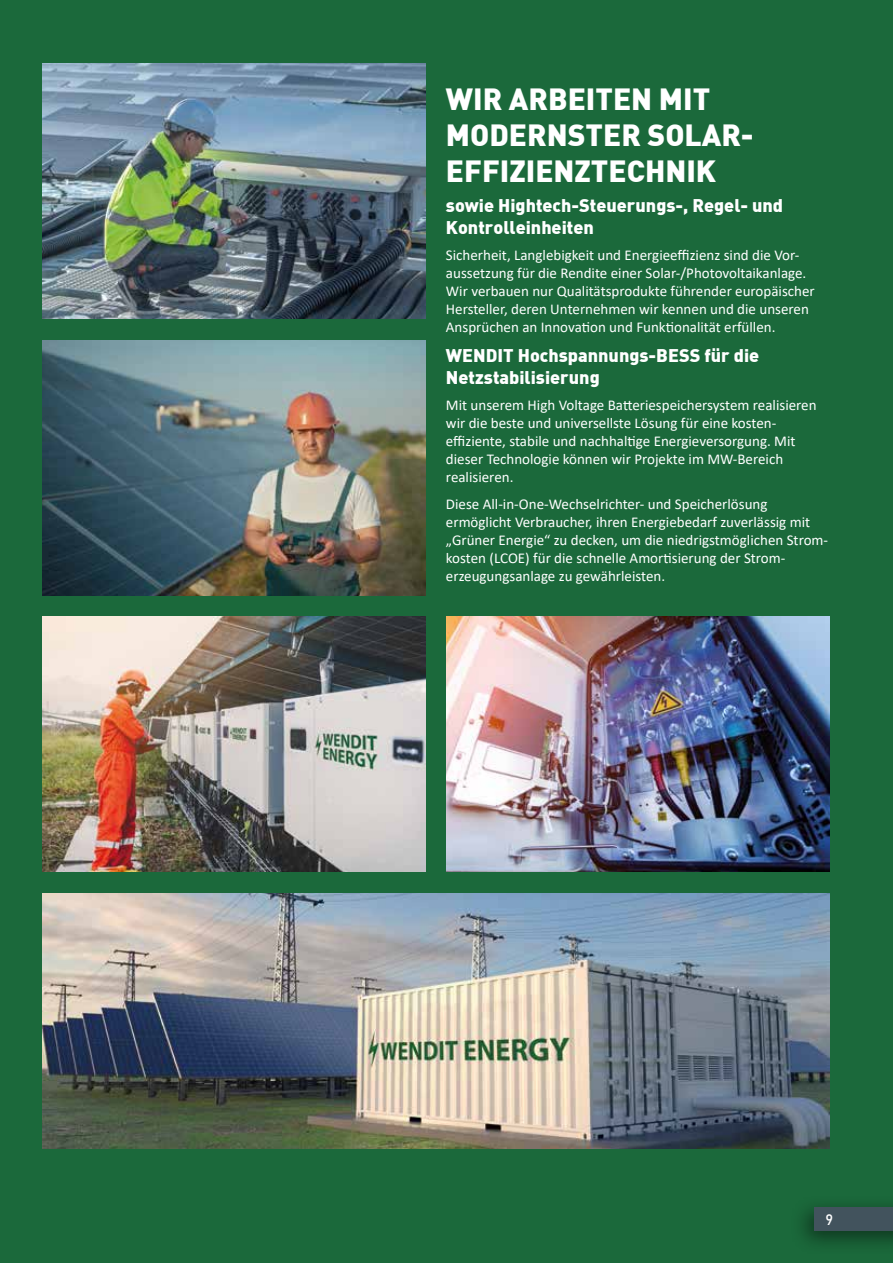
<style>
.page{position:relative;width:893px;height:1263px;background:#1b693b}
.page>*{position:absolute;margin:0;border:0;box-sizing:border-box;transform-origin:0 0}
.t1{font:900 30px/36px "DIN";color:#fff}
.t2{font:900 18px/21.6px "DIN";color:#fff}
.t3{font:15px/18px "Calibri";color:#fff}
.t4{font:15px "Bahnschrift";color:#fff}
</style>
<div class="page">
<div style="left:790px;top:1195px;width:103px;height:61px;background:#000;opacity:.5"></div>
<div style="left:814px;top:1207px;width:79px;height:24px;background:#42535d"></div>
<img style="left:43px;top:893px;width:786px;height:255px">
<img style="left:43px;top:64px;width:382px;height:255px">
<img style="left:43px;top:617px;width:382px;height:255px">
<img style="left:446px;top:617px;width:383px;height:255px">
<img style="left:43px;top:340px;width:382px;height:255px">
<h1 class="t1" style="left:446px;top:79px;width:309px">WIR ARBEITEN MIT<br>MODERNSTER SOLAR-<br>EFFIZIENZTECHNIK</h1>
<p class="t2" style="left:446px;top:194px;width:339px">sowie Hightech-Steuerungs-, Regel- und<br>Kontrolleinheiten</p>
<p class="t3" style="left:446px;top:246px;width:370px">Sicherheit, Langlebigkeit und Energieeffizienz sind die Vor&shy;aussetzung für die Rendite einer Solar-/Photovoltaikanlage.<br>Wir verbauen nur Qualitätsprodukte führender europäischer Hersteller, deren Unternehmen wir kennen und die unseren Ansprüchen an Innovation und Funktionalität erfüllen.</p>
<p class="t2" style="left:446px;top:344px;width:315px">WENDIT Hochspannungs-BESS für die<br>Netzstabilisierung</p>
<p class="t3" style="left:446px;top:396px;width:372px">Mit unserem High Voltage Batteriespeichersystem realisieren wir die beste und universellste Lösung für eine kosten&shy;effiziente, stabile und nachhaltige Energieversorgung. Mit dieser Technologie können wir Projekte im MW-Bereich realisieren.</p>
<p class="t3" style="left:446px;top:494px;width:384px">Diese All-in-One-Wechselrichter- und Speicherlösung ermöglicht Verbraucher, ihren Energiebedarf zuverlässig mit „Grüner Energie“ zu decken, um die niedrigstmöglichen Strom&shy;kosten (LCOE) für die schnelle Amortisierung der Strom&shy;erzeugungsanlage zu gewährleisten.</p>
<p class="t4" style="left:825px;top:1208px;width:9px">9</p>
</div>
